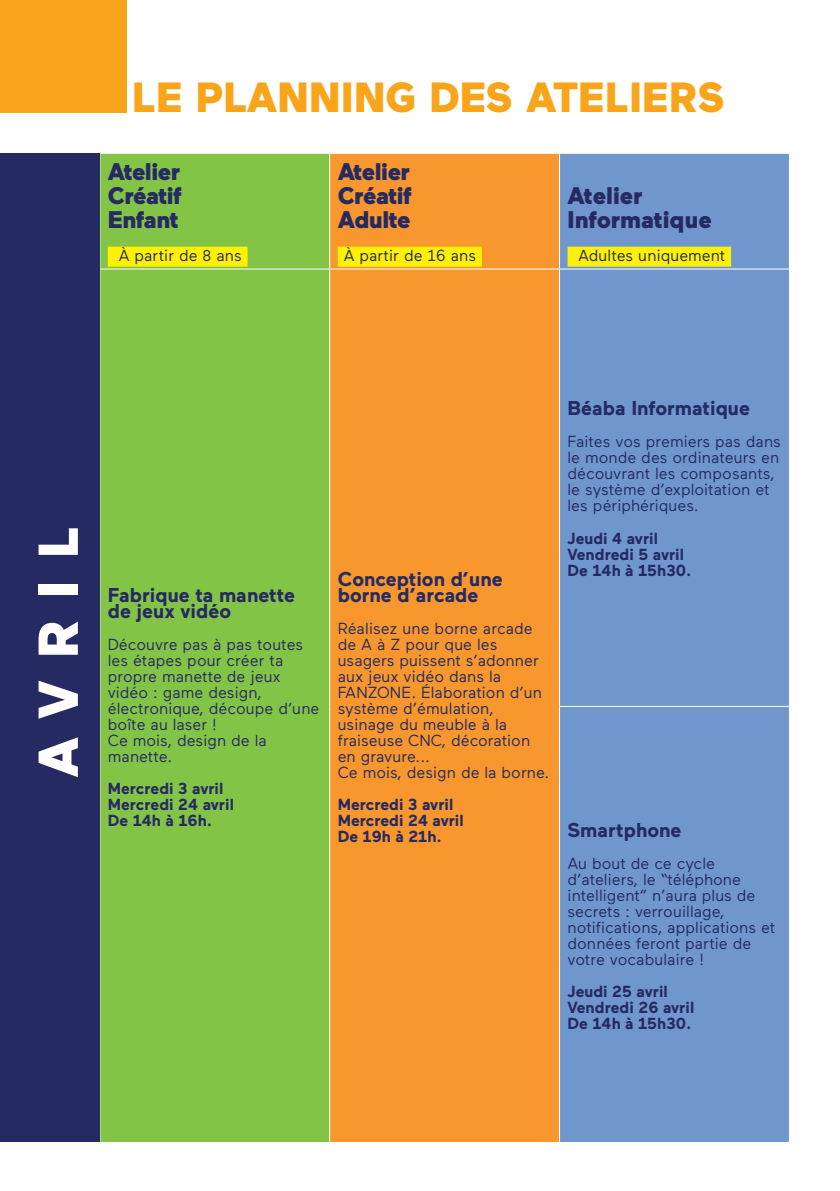
<style>
.page{position:relative;width:840px;height:1191px;background:#fff}
.page>*{position:absolute;margin:0;border:0;box-sizing:border-box;transform-origin:0 0}
.t1{font:900 56px "Maax";letter-spacing:.4em;color:#fff}
.t2{font:900 42px "Maax";color:#f9a51b}
.t3{font:900 24px/24px "Maax";letter-spacing:-.02em;color:#262a62;text-align:justify}
.t4{font:900 24px/24px "Maax";color:#262a62}
.t5{font:700 20px/16px "Maax";color:#262a62}
.t6{font:16px/16px "Maax";color:#262a62}
.t7{font:700 16px/16px "Maax";color:#262a62}
</style>
<div class="page">
<div style="left:100px;top:153px;width:229px;height:116px;background:#83c447"></div>
<div style="left:329px;top:153px;width:230px;height:116px;background:#f7972d"></div>
<div style="left:559px;top:153px;width:230px;height:116px;background:#6f97ce"></div>
<div style="left:100px;top:269px;width:229px;height:874px;background:#83c447"></div>
<div style="left:329px;top:269px;width:230px;height:874px;background:#f7972d"></div>
<div style="left:559px;top:269px;width:229px;height:873px;background:#6f97ce"></div>
<hr style="left:99px;top:153px;width:231px;height:1px;background:#fff">
<hr style="left:329px;top:154px;width:1px;height:114px;background:#fff">
<hr style="left:558px;top:153px;width:231px;height:1px;background:#fff">
<hr style="left:558px;top:154px;width:1px;height:114px;background:#fff">
<hr style="left:330px;top:153px;width:228px;height:1px;background:#fff">
<hr style="left:100px;top:268px;width:229px;height:1px;background:#fff">
<hr style="left:329px;top:268px;width:230px;height:1px;background:#fff">
<hr style="left:559px;top:268px;width:229px;height:1px;background:#fff">
<hr style="left:559px;top:706px;width:229px;height:1px;background:#fff">
<hr style="left:329px;top:269px;width:1px;height:437px;background:#fff">
<hr style="left:329px;top:706px;width:1px;height:437px;background:#fff">
<hr style="left:788px;top:154px;width:1px;height:115px;background:#fff">
<hr style="left:558px;top:269px;width:1px;height:437px;background:#fff">
<hr style="left:558px;top:706px;width:1px;height:437px;background:#fff">
<div style="left:108px;top:247px;width:139px;height:20px;background:#fff101"></div>
<div style="left:337px;top:247px;width:144px;height:20px;background:#fff101"></div>
<div style="left:567px;top:247px;width:163px;height:20px;background:#fff101"></div>
<div style="left:0;top:153px;width:99px;height:997px;background:#262a62"></div>
<div style="left:0;top:0;width:126px;height:113px;background:#f9a51b"></div>
<div style="left:0;top:1142px;width:839px;height:49px;background:#fff"></div>
<h2 class="t2" style="left:132px;top:74px;width:593px">LE PLANNING DES ATELIERS</h2>
<h3 class="t3" style="left:108px;top:159px;width:75px">Atelier Créatif Enfant</h3>
<p class="t6" style="left:118px;top:248px;width:125px">À partir de 8 ans</p>
<h3 class="t3" style="left:337px;top:159px;width:75px">Atelier Créatif Adulte</h3>
<p class="t6" style="left:343px;top:248px;width:134px">À partir de 16 ans</p>
<h3 class="t4" style="left:567px;top:183px;width:146px">Atelier<br>Informatique</h3>
<p class="t6" style="left:578px;top:248px;width:149px">Adultes uniquement</p>
<h1 class="t1" style="left:27px;top:777px;width:253px;rotate:-90deg">AVRIL</h1>
<p class="t5" style="left:108px;top:589px;width:189px">Fabrique ta manette de jeux vidéo</p>
<p class="t6" style="left:108px;top:637px;width:213px">Découvre pas à pas toutes les étapes pour créer ta propre manette de jeux vidéo : game design, électronique, découpe d’une boîte au laser !<br>Ce mois, design de la manette.</p>
<p class="t7" style="left:108px;top:782px;width:128px">Mercredi 3 avril<br>Mercredi 24 avril<br>De 14h à 16h.</p>
<p class="t5" style="left:337px;top:573px;width:166px">Conception d’une borne d’arcade</p>
<p class="t6" style="left:337px;top:621px;width:213px">Réalisez une borne arcade de A à Z pour que les usagers puissent s’adonner aux jeux vidéo dans la<br>FANZONE. Élaboration d’un système d’émulation, usinage du meuble à la fraiseuse CNC, décoration en gravure...<br>Ce mois, design de la borne.</p>
<p class="t7" style="left:337px;top:798px;width:128px">Mercredi 3 avril<br>Mercredi 24 avril<br>De 19h à 21h.</p>
<p class="t5" style="left:567px;top:402px;width:184px">Béaba Informatique</p>
<p class="t6" style="left:567px;top:434px;width:215px">Faites vos premiers pas dans le monde des ordinateurs en découvrant les composants, le système d’exploitation et les périphériques.</p>
<p class="t7" style="left:567px;top:531px;width:125px">Jeudi 4 avril<br>Vendredi 5 avril<br>De 14h à 15h30.</p>
<p class="t5" style="left:567px;top:823px;width:115px">Smartphone</p>
<p class="t6" style="left:567px;top:855px;width:209px">Au bout de ce cycle d’ateliers, le “téléphone intelligent” n’aura plus de secrets : verrouillage, notifications, applications et données feront partie de votre vocabulaire !</p>
<p class="t7" style="left:567px;top:984px;width:128px">Jeudi 25 avril<br>Vendredi 26 avril<br>De 14h à 15h30.</p>
</div>
